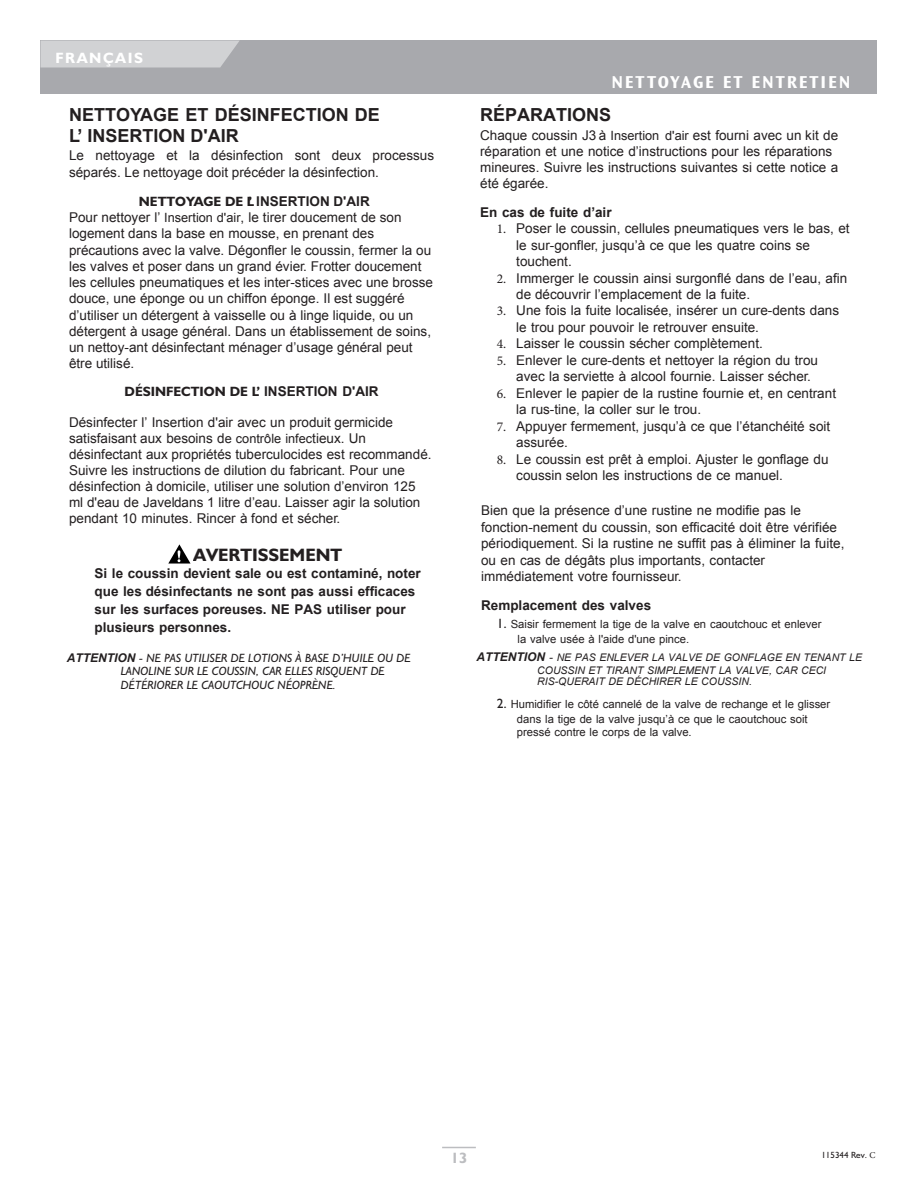
<style>
.page{position:relative;width:918px;height:1188px;background:#fff}
.page>*{position:absolute;margin:0;border:0;box-sizing:border-box;transform-origin:0 0}
.t1{font:700 18px/21.6px "Arial";color:#231f20}
.t2{font:18px "Ocean Sans MM.648.wt.475.wd";letter-spacing:.105em;color:#fff}
.t3{font:700 18px "Humanist 521 BT";color:#231f20}
.t4{font:700 15px "Humanist 521 BT";letter-spacing:.11em;color:#fff}
.t5{font:700 15px "Humanist 521 BT";color:#bcbdc0}
.t6{font:13.5px/16.2px "Arial";color:#231f20}
.t7{font:700 13.5px/18px "Arial";color:#231f20}
.t8{font:700 13.5px "Humanist 521 BT";color:#231f20}
.t9{font:italic 12px/13.4px "Humanist 521 BT";color:#231f20}
.t10{font:11.25px/15px "Arial";color:#231f20}
.t11{font:italic 10.5px/12.1px "Arial";color:#231f20}
.t12{font:9px "Humanist 521 BT";color:#231f20}
.s1{font-family:"Humanist 521 BT";font-weight:700}
.s2{font-weight:700}
.s3{font-size:12.75px}
.s4{font-family:"Arial"}
.s5{font-family:"Arial";font-weight:700}
.s6{font-family:"Minion Pro"}
.s7{font-family:"Humanist 521 BT";font-size:13.5px}
.s8{font-weight:700;font-size:12px}
.s9{font-family:"Humanist 521 BT";font-size:12px}
</style>
<div class="page">
<div style="left:40px;top:40px;width:838px;height:54px;background:#a8a9ad"></div>
<svg style="left:40px;top:40px;width:200px;height:28px;background:#cdced0"></svg>
<hr style="left:442px;top:1147px;width:34px;height:1px;background:#bcbdc0">
<svg style="left:168px;top:544px;width:23px;height:20px"></svg>
<p class="t4" style="left:56px;top:52px;width:89px">FRANÇAIS</p>
<h1 class="t1" style="left:69px;top:104px;width:312px">NETTOYAGE ET DÉSINFECTION DE<br>L’ INSERTION D'AIR</h1>
<p class="t6" style="left:69px;top:148px;width:367px">Le nettoyage et la désinfection sont deux processus séparés. Le nettoyage doit précéder la désinfection.</p>
<p class="t6" style="left:69px;top:193px;width:366px;text-indent:70px"><span class="s1">NETTOYAGE DE L’</span> <span class="s2">INSERTION D'AIR<br></span>Pour nettoyer l’ <span class="s3">Insertion d'air</span>, le tirer doucement de son logement dans la base en mousse, en prenant des précautions avec la valve. Dégonfler le coussin, fermer la ou les valves et poser dans un grand évier. Frotter doucement les cellules pneumatiques et les inter-stices avec une brosse douce, une éponge ou un chiffon éponge. Il est suggéré d’utiliser un détergent à vaisselle ou à linge liquide, ou un détergent à usage général. Dans un établissement de soins, un nettoy-ant désinfectant ménager d’usage général peut être utilisé.</p>
<p class="t8" style="left:125px;top:387px;width:256px">DÉSINFECTION DE L’ <span class="s4">INSERTION D'AIR</span></p>
<p class="t6" style="left:69px;top:414px;width:364px">Désinfecter l’ Insertion d'air avec un produit germicide satisfaisant aux besoins d<span class="s3">e contrôle infec</span>tieux. Un désinfectant aux propriétés tuberculocides est recommandé.<br>Suivre les instructions de dilution du fabricant. Pour une désinfection à domicile, utiliser une solution d’environ 125 ml d'eau de Javel dans 1 litre d’eau. Laisser agir la solution pendant 10 minutes. Rincer à fond et sécher.</p>
<h1 class="t3" style="left:193px;top:549px;width:150px">AVERTISSEMENT</h1>
<p class="t7" style="left:95px;top:565px;width:328px">Si le coussin devient sale ou est contaminé, noter que les désinfectants ne sont pas aussi efficaces sur les surfaces poreuses. NE PAS utiliser pour plusieurs personnes.</p>
<p class="t9" style="left:121px;top:653px;width:291px;text-indent:-54px"><span class="s5">ATTENTION</span> - NE PAS UTILISER DE LOTIONS À BASE D’HUILE OU DE<br>LANOLINE SUR LE COUSSIN, CAR ELLES RISQUENT DE<br>DÉTÉRIORER LE CAOUTCHOUC NÉOPRÈNE.</p>
<h1 class="t2" style="left:611px;top:75px;width:241px">NETTOYAGE ET ENTRETIEN</h1>
<h1 class="t1" style="left:480px;top:104px;width:133px">RÉPARATIONS</h1>
<p class="t6" style="left:480px;top:128px;width:360px">Chaque coussin J3 à <span class="s3">Insertion d'air</span> est fourni avec un kit de réparation et une notice d’instructions pour les réparations mineures. Suivre les instructions suivantes si cette notice a été égarée.</p>
<p class="t7" style="left:480px;top:203px;width:133px">En cas de fuite d’air</p>
<p class="t6" style="left:516px;top:220px;width:335px;text-indent:-20px"><span class="s6">1.</span> Poser le coussin, cellules pneumatiques vers le bas, et le sur-gonfler, jusqu’à ce que les quatre coins se touchent.</p>
<p class="t6" style="left:516px;top:270px;width:333px;text-indent:-20px"><span class="s6">2.</span> Immerger le coussin ainsi surgonflé dans de l’eau, afin de découvrir l’emplacement de la fuite.</p>
<p class="t6" style="left:516px;top:303px;width:324px;text-indent:-20px"><span class="s6">3.</span> Une fois la fuite localisée, insérer un cure-dents dans le trou pour pouvoir le retrouver ensuite.</p>
<p class="t6" style="left:497px;top:336px;width:268px"><span class="s6">4.</span> Laisser le coussin sécher complètement.</p>
<p class="t6" style="left:516px;top:352px;width:303px;text-indent:-20px"><span class="s6">5.</span> Enlever le cure-dents et nettoyer la région du trou avec la serviette à alcool fournie. Laisser sécher.</p>
<p class="t6" style="left:516px;top:385px;width:321px;text-indent:-20px"><span class="s6">6.</span> Enlever le papier de la rustine fournie et, en centrant la rus-tine, la coller sur le trou.</p>
<p class="t6" style="left:516px;top:418px;width:316px;text-indent:-20px"><span class="s6">7.</span> Appuyer fermement, jusqu’à ce que l’étanchéité soit assurée.</p>
<p class="t6" style="left:516px;top:451px;width:314px;text-indent:-20px"><span class="s6">8.</span> Le coussin est prêt à emploi. Ajuster le gonflage du coussin selon les instructions de ce manuel.</p>
<p class="t6" style="left:481px;top:502px;width:365px">Bien que la présence d’une rustine ne modifie pas le fonction-nement du coussin, son efficacité doit être vérifiée périodiquement. Si la rustine ne suffit pas à éliminer la fuite, ou en cas de dégâts plus importants, contacter immédiatement votre fournisseur.</p>
<p class="t7" style="left:481px;top:597px;width:172px">Remplacement des valves</p>
<p class="t10" style="left:518px;top:616px;width:305px;text-indent:-21px"><span class="s7">1.</span> Saisir fermement la tige de la valve en caoutchouc et enlever la valve usée à l'aide d'une pince.</p>
<p class="t11" style="left:537px;top:652px;width:326px;text-indent:-61px"><span class="s8">ATTENTION</span> <span class="s9">-</span> NE PAS ENLEVER LA VALVE DE GONFLAGE EN TENANT LE<br>COUSSIN ET TIRANT SIMPLEMENT LA VALVE, CAR CECI<br>RIS-QUERAIT DE DÉCHIRER LE COUSSIN.</p>
<p class="t10" style="left:497px;top:696px;width:335px;text-align:center"><span class="s7">2.</span> Humidifier le côté cannelé de la valve de rechange et le glisser dans la tige de la valve jusqu’à ce que le caoutchouc soit</p>
<p class="t10" style="left:517px;top:725px;width:176px">pressé contre le corps de la valve.</p>
<p class="t5" style="left:451px;top:1152px;width:18px">13</p>
<p class="t12" style="left:821px;top:1152px;width:55px">115344 Rev. <span class="s6">C</span></p>
</div>
